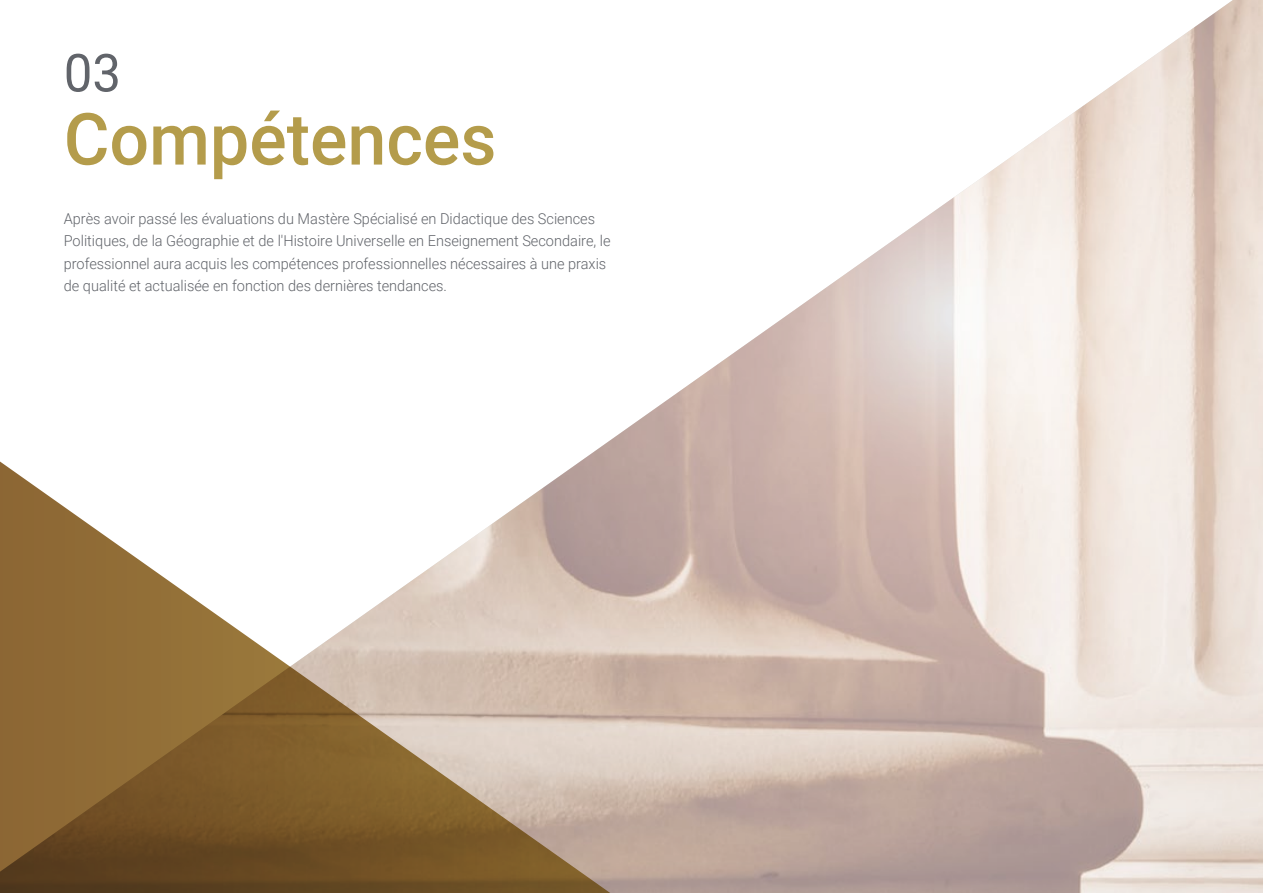
<style>
.page{position:relative;width:1263px;height:893px;background:#fff}
.page>*{position:absolute;margin:0;border:0;box-sizing:border-box;transform-origin:0 0}
.t1{font:500 72px "Roboto";color:#b49c4b}
.t2{font:52.5px "Roboto";color:#61646a}
.t3{font:300 15px/22.5px "Roboto";color:#61646a}
</style>
<div class="page">
<img style="left:602px;top:0;width:661px;height:893px">
<svg style="left:0;top:446px;width:640px;height:447px"></svg>
<h2 class="t2" style="left:64px;top:36px;width:59px">03</h2>
<h1 class="t1" style="left:64px;top:89px;width:434px">Compétences</h1>
<p class="t3" style="left:64px;top:207px;width:548px">Après avoir passé les évaluations du Mastère Spécialisé en Didactique des Sciences Politiques, de la Géographie et de l'Histoire Universelle en Enseignement Secondaire, le professionnel aura acquis les compétences professionnelles nécessaires à une praxis de qualité et actualisée en fonction des dernières tendances.</p>
</div>
